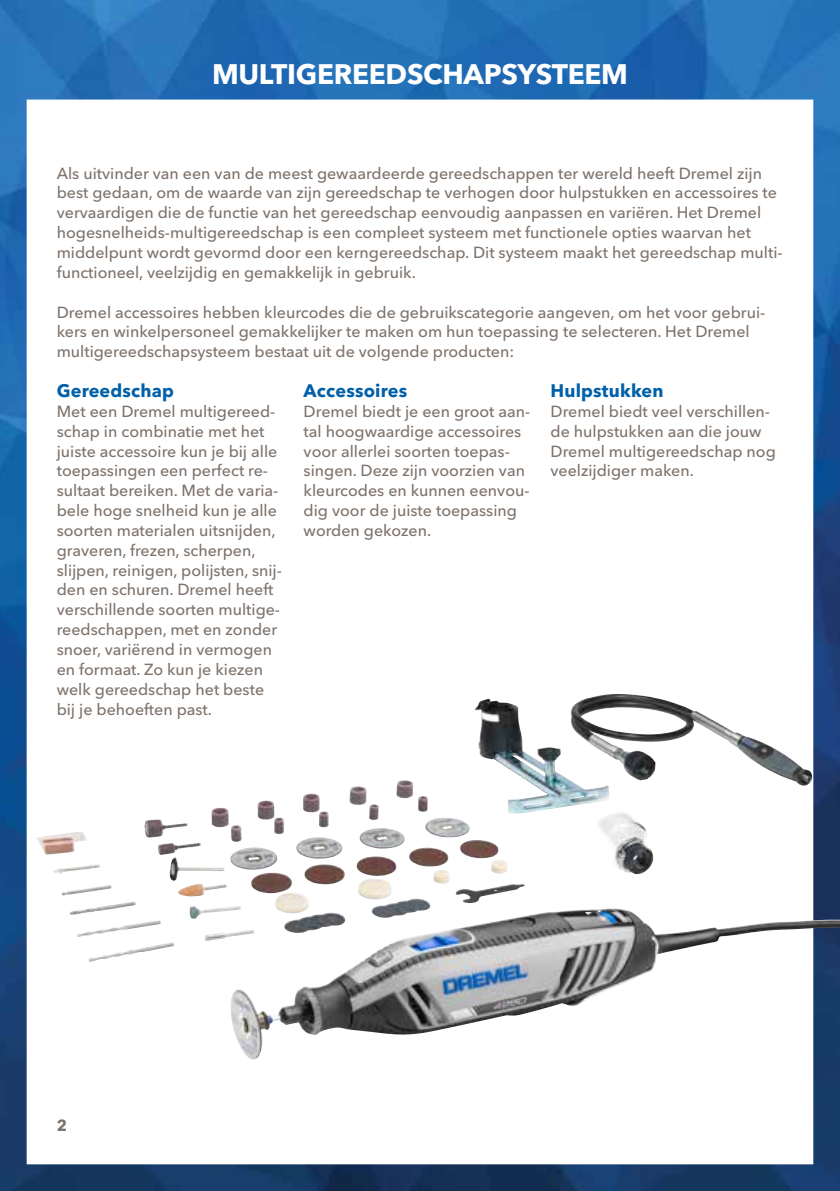
<style>
.page{position:relative;width:840px;height:1191px;background:#fff}
.page>*{position:absolute;margin:0;border:0;box-sizing:border-box;transform-origin:0 0}
.t1{font:700 28px "Avenir Next LT Pro";letter-spacing:-.01em;color:#fff}
.t2{font:700 18px "Avenir Next LT Pro";letter-spacing:.01em;color:#0060a9}
.t3{font:500 16px/19.8px "Avenir Next LT Pro";color:#7e736c}
.t4{font:700 16px "Avenir Next LT Pro";color:#7e736c}
</style>
<div class="page">
<img style="left:0;top:0;width:839px;height:1191px">
<img style="left:570px;top:695px;width:242px;height:90px">
<h1 class="t1" style="left:212px;top:57px;width:417px">MULTIGEREEDSCHAPSYSTEEM</h1>
<p class="t3" style="left:57px;top:163px;width:727px">Als uitvinder van een van de meest gewaardeerde gereedschappen ter wereld heeft Dremel zijn best gedaan, om de waarde van zijn gereedschap te verhogen door hulpstukken en accessoires te vervaardigen die de functie van het gereedschap eenvoudig aanpassen en variëren. Het Dremel hogesnelheids-multigereedschap is een compleet systeem met functionele opties waarvan het middelpunt wordt gevormd door een kerngereedschap. Dit systeem maakt het gereedschap multi&shy;functioneel, veelzijdig en gemakkelijk in gebruik.</p>
<p class="t3" style="left:57px;top:302px;width:709px">Dremel accessoires hebben kleurcodes die de gebruikscategorie aangeven, om het voor gebrui&shy;kers en winkelpersoneel gemakkelijker te maken om hun toepassing te selecteren. Het Dremel multigereedschapsysteem bestaat uit de volgende producten:</p>
<p class="t2" style="left:57px;top:380px;width:119px">Gereedschap</p>
<p class="t3" style="left:57px;top:401px;width:226px">Met een Dremel multigereed&shy;schap in combinatie met het juiste accessoire kun je bij alle toepassingen een perfect re&shy;sultaat bereiken. Met de varia&shy;bele hoge snelheid kun je alle soorten materialen uitsnijden, graveren, frezen, scherpen, slijpen, reinigen, polijsten, snij&shy;den en schuren. Dremel heeft verschillende soorten multige&shy;reedschappen, met en zonder snoer, variërend in vermogen en formaat. Zo kun je kiezen welk gereedschap het beste bij je behoeften past.</p>
<p class="t2" style="left:550px;top:380px;width:114px">Hulpstukken</p>
<p class="t3" style="left:550px;top:401px;width:227px">Dremel biedt veel verschillen&shy;de hulpstukken aan die jouw<br>Dremel multigereedschap nog veelzijdiger maken.</p>
<p class="t2" style="left:303px;top:380px;width:105px">Accessoires</p>
<p class="t3" style="left:303px;top:401px;width:228px">Dremel biedt je een groot aan&shy;tal hoogwaardige accessoires voor allerlei soorten toepas&shy;singen. Deze zijn voorzien van kleurcodes en kunnen eenvou&shy;dig voor de juiste toepassing worden gekozen.</p>
<p class="t4" style="left:57px;top:1116px;width:12px">2</p>
</div>
